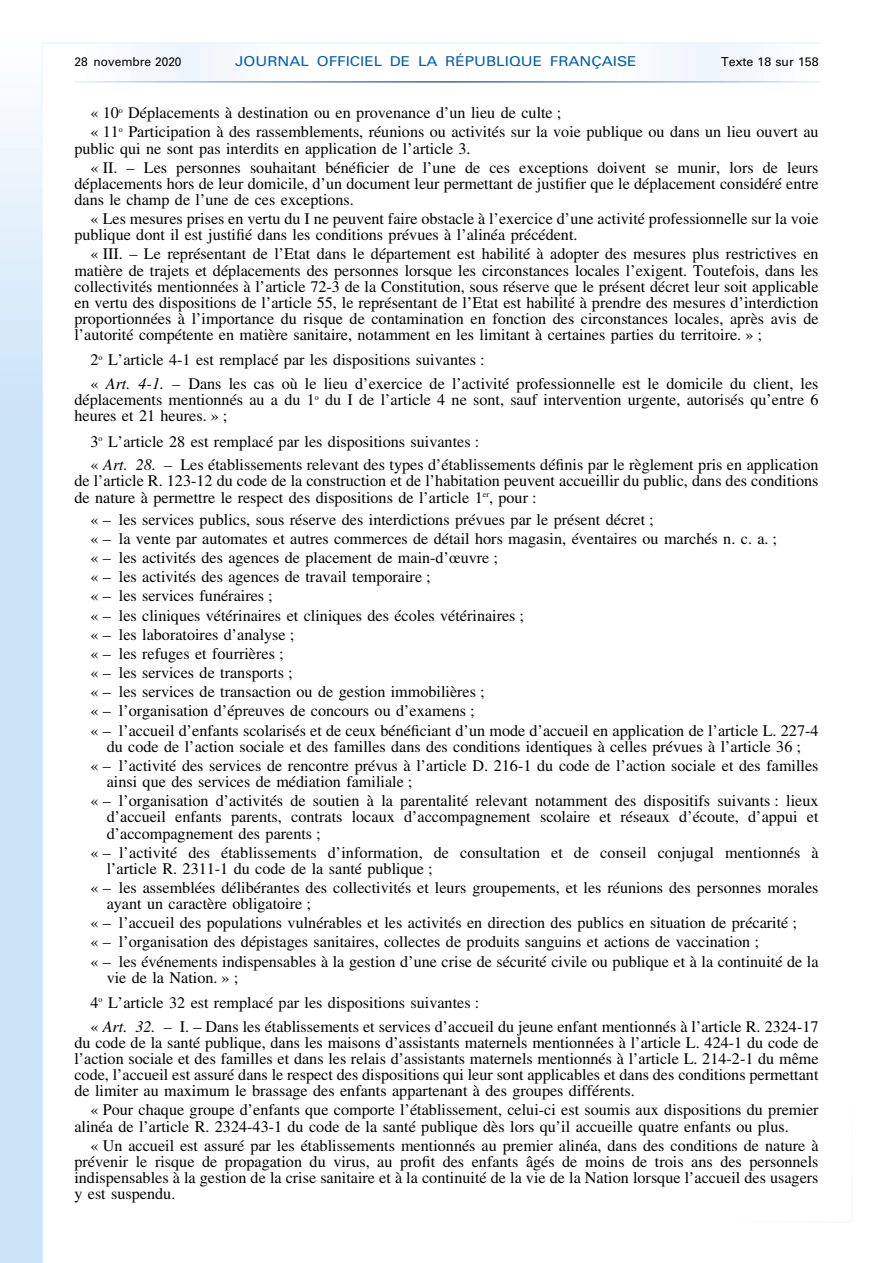
<style>
.page{position:relative;width:893px;height:1263px;background:#fff}
.page>*{position:absolute;margin:0;border:0;box-sizing:border-box;transform-origin:0 0}
.t1{font:16.2px/16.2px "Times LT Std";color:#000}
.t2{font:13.65px "Univers LT Std";color:#0060b0;scale:1.13 1}
.t3{font:12.3px "Univers LT Std";color:#000}
.s1{font-style:italic}
</style>
<div class="page">
<img style="left:0;top:42px;width:852px;height:1221px">
<p class="t3" style="left:74px;top:57px;width:109px">28 novembre 2020</p>
<p class="t2" style="left:235px;top:56px;width:357px">JOURNAL OFFICIEL DE LA RÉPUBLIQUE FRANÇAISE</p>
<p class="t3" style="left:721px;top:57px;width:99px">Texte 18 sur 158</p>
<p class="t1" style="left:91px;top:106px;width:729px;line-height:19.2px">« 10<sup>o</sup> Déplacements à destination ou en provenance d’un lieu de culte ;<br>« 11<sup>o</sup> Participation à des rassemblements, réunions ou activités sur la voie publique ou dans un lieu ouvert au</p>
<p class="t1" style="left:91px;top:141px;width:729px;line-height:19.2px;text-indent:-16px">public qui ne sont pas interdits en application de l’article 3.<br>« II. – Les personnes souhaitant bénéficier de l’une de ces exceptions doivent se munir, lors de leurs</p>
<p class="t1" style="left:74px;top:178px;width:746px">déplacements hors de leur domicile, d’un document leur permettant de justifier que le déplacement considéré entre dans le champ de l’une de ces exceptions.</p>
<p class="t1" style="left:74px;top:213px;width:746px;text-indent:16px">« Les mesures prises en vertu du I ne peuvent faire obstacle à l’exercice d’une activité professionnelle sur la voie publique dont il est justifié dans les conditions prévues à l’alinéa précédent.</p>
<p class="t1" style="left:74px;top:248px;width:746px;text-align:justify;text-indent:16px">« III. – Le représentant de l’Etat dans le département est habilité à adopter des mesures plus restrictives en matière de trajets et déplacements des personnes lorsque les circonstances locales l’exigent. Toutefois, dans les collectivités mentionnées à l’article 72-3 de la Constitution, sous réserve que le présent décret leur soit applicable en vertu des dispositions de l’article 55, le représentant de l’Etat est habilité à prendre des mesures d’interdiction proportionnées à l’importance du risque de contamination en fonction des circonstances locales, après avis de l’autorité compétente en matière sanitaire, notamment en les limitant à certaines parties du territoire. » ;</p>
<p class="t1" style="left:91px;top:351px;width:729px;line-height:23.7px">2<sup>o</sup> L’article 4-1 est remplacé par les dispositions suivantes :<br>« <span class="s1">Art. 4-1. –</span> Dans les cas où le lieu d’exercice de l’activité professionnelle est le domicile du client, les</p>
<p class="t1" style="left:74px;top:394px;width:746px">déplacements mentionnés au a du 1<sup>o</sup> du I de l’article 4 ne sont, sauf intervention urgente, autorisés qu’entre 6 heures et 21 heures. » ;</p>
<p class="t1" style="left:91px;top:432px;width:729px;line-height:23.7px">3<sup>o</sup> L’article 28 est remplacé par les dispositions suivantes :<br>« <span class="s1">Art. 28. –</span> Les établissements relevant des types d’établissements définis par le règlement pris en application</p>
<p class="t1" style="left:74px;top:475px;width:746px">de l’article R. 123-12 du code de la construction et de l’habitation peuvent accueillir du public, dans des conditions de nature à permettre le respect des dispositions de l’article 1<sup>er</sup>, pour :</p>
<p class="t1" style="left:91px;top:512px;width:729px;line-height:19.2px">« – les services publics, sous réserve des interdictions prévues par le présent décret ;<br>« – la vente par automates et autres commerces de détail hors magasin, éventaires ou marchés n. c. a. ;<br>« – les activités des agences de placement de main-d’œuvre ;<br>« – les activités des agences de travail temporaire ;<br>« – les services funéraires ;<br>« – les cliniques vétérinaires et cliniques des écoles vétérinaires ;<br>« – les laboratoires d’analyse ;<br>« – les refuges et fourrières ;<br>« – les services de transports ;<br>« – les services de transaction ou de gestion immobilières ;<br>« – l’organisation d’épreuves de concours ou d’examens ;<br>« – l’accueil d’enfants scolarisés et de ceux bénéficiant d’un mode d’accueil en application de l’article L. 227-4</p>
<p class="t1" style="left:91px;top:739px;width:729px;line-height:19.2px;text-align:center">du code de l’action sociale et des familles dans des conditions identiques à celles prévues à l’article 36 ;<br>« – l’activité des services de rencontre prévus à l’article D. 216-1 du code de l’action sociale et des familles</p>
<p class="t1" style="left:91px;top:774px;width:729px;line-height:19.2px;text-indent:16px">ainsi que des services de médiation familiale ;<br>« – l’organisation d’activités de soutien à la parentalité relevant notamment des dispositifs suivants : lieux</p>
<p class="t1" style="left:107px;top:811px;width:713px">d’accueil enfants parents, contrats locaux d’accompagnement scolaire et réseaux d’écoute, d’appui et d’accompagnement des parents ;</p>
<p class="t1" style="left:107px;top:846px;width:713px;text-indent:-16px">« – l’activité des établissements d’information, de consultation et de conseil conjugal mentionnés à l’article R. 2311-1 du code de la santé publique ;</p>
<p class="t1" style="left:107px;top:882px;width:713px;text-indent:-16px">« – les assemblées délibérantes des collectivités et leurs groupements, et les réunions des personnes morales ayant un caractère obligatoire ;</p>
<p class="t1" style="left:91px;top:916px;width:729px;line-height:19.2px">« – l’accueil des populations vulnérables et les activités en direction des publics en situation de précarité ;<br>« – l’organisation des dépistages sanitaires, collectes de produits sanguins et actions de vaccination ;<br>« – les événements indispensables à la gestion d’une crise de sécurité civile ou publique et à la continuité de la</p>
<p class="t1" style="left:91px;top:967px;width:390px;line-height:25.2px;text-indent:16px">vie de la Nation. » ;<br>4<sup>o</sup> L’article 32 est remplacé par les dispositions suivantes :</p>
<p class="t1" style="left:74px;top:1020px;width:746px;text-align:justify;text-indent:16px">« <span class="s1">Art. 32. –</span> I. – Dans les établissements et services d’accueil du jeune enfant mentionnés à l’article R. 2324-17 du code de la santé publique, dans les maisons d’assistants maternels mentionnées à l’article L. 424-1 du code de l’action sociale et des familles et dans les relais d’assistants maternels mentionnés à l’article L. 214-2-1 du même code, l’accueil est assuré dans le respect des dispositions qui leur sont applicables et dans des conditions permettant de limiter au maximum le brassage des enfants appartenant à des groupes différents.</p>
<p class="t1" style="left:74px;top:1104px;width:746px;text-indent:16px">« Pour chaque groupe d’enfants que comporte l’établissement, celui-ci est soumis aux dispositions du premier alinéa de l’article R. 2324-43-1 du code de la santé publique dès lors qu’il accueille quatre enfants ou plus.</p>
<p class="t1" style="left:74px;top:1140px;width:746px;text-align:justify;text-indent:16px">« Un accueil est assuré par les établissements mentionnés au premier alinéa, dans des conditions de nature à prévenir le risque de propagation du virus, au profit des enfants âgés de moins de trois ans des personnels indispensables à la gestion de la crise sanitaire et à la continuité de la vie de la Nation lorsque l’accueil des usagers y est suspendu.</p>
</div>
